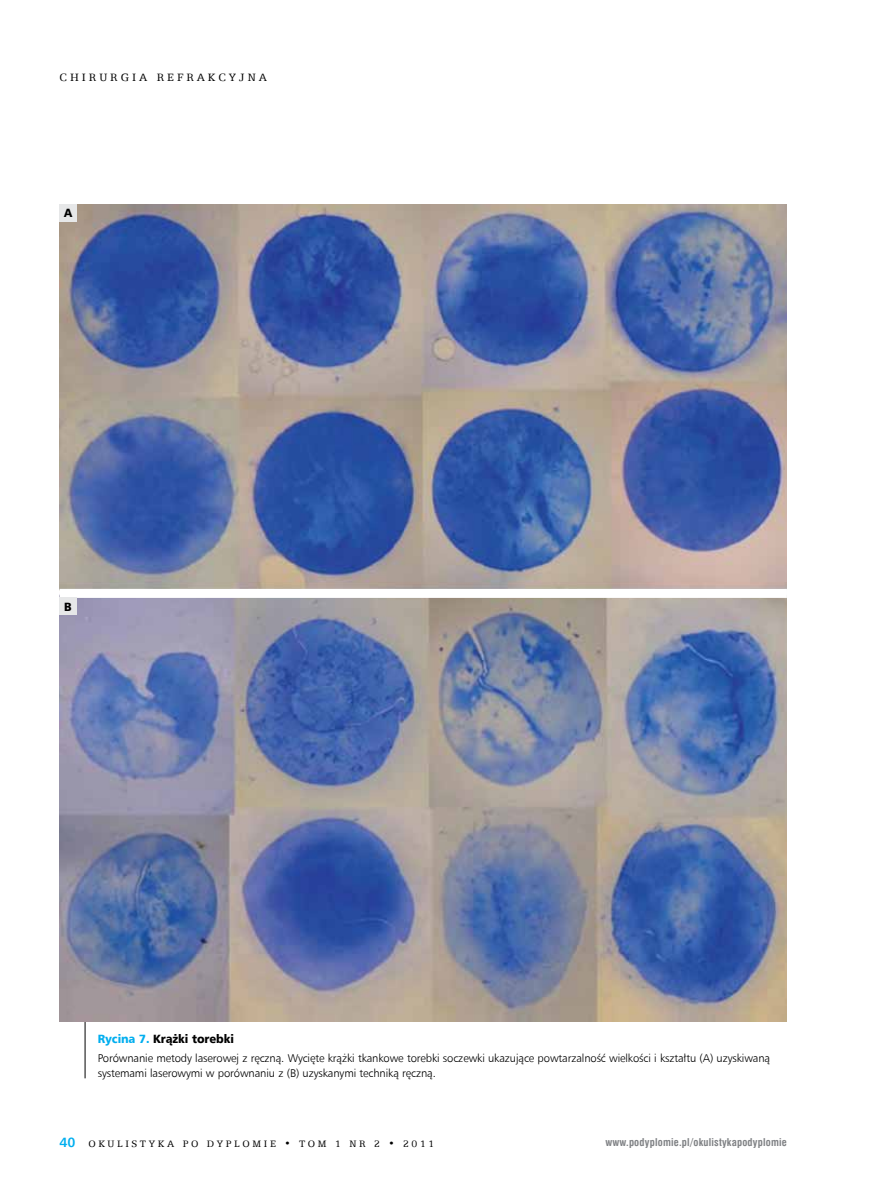
<style>
.page{position:relative;width:872px;height:1191px;background:#fff}
.page>*{position:absolute;margin:0;border:0;box-sizing:border-box;transform-origin:0 0}
.t1{font:12px "Humnst 777 Blk EU";letter-spacing:-.01em;color:#000;scale:.95 1}
.t2{font:12px "Egyptian 505 EU";letter-spacing:.25em;color:#000}
.t3{font:11.25px/15px "Humnst 777 Lt EU";letter-spacing:-.01em;color:#000}
.t4{font:700 10.5px "Swis 721 Cn EU";letter-spacing:.02em;color:#808285}
.t5{font:10.5px "Egyptian 505 EU";letter-spacing:.25em;color:#000}
.s1{color:#00aeef}
.s2{font-family:"Humnst 777 EU";font-weight:700;font-size:13.5px;color:#00aeef}
</style>
<div class="page">
<hr style="left:85px;top:1015px;width:1px;height:63px;background:#000">
<img style="left:60px;top:204px;width:727px;height:817px">
<div style="left:60px;top:589px;width:727px;height:9px;background:#fff"></div>
<div style="left:60px;top:204px;width:17px;height:17px;background:#e6e7e8"></div>
<div style="left:60px;top:598px;width:17px;height:17px;background:#e6e7e8"></div>
<p class="t2" style="left:60px;top:71px;width:209px">CHIRURGIA REFRAKCYJNA</p>
<p class="t1" style="left:64px;top:205px;width:10px">A</p>
<p class="t1" style="left:64px;top:599px;width:9px">B</p>
<p class="t1" style="left:98px;top:1031px;width:145px"><span class="s1">Rycina 7.</span> Krążki torebki</p>
<p class="t3" style="left:98px;top:1050px;width:674px">Porównanie metody laserowej z ręczną. Wycięte krążki tkankowe torebki soczewki ukazujące powtarzalność wielkości i kształtu (A) uzyskiwaną systemami laserowymi w porównaniu z (B) uzyskanymi techniką ręczną.</p>
<p class="t5" style="left:60px;top:1137px;width:376px"><span class="s2">40</span> OKULISTYKA PO DYPLOMIE • TOM 1 NR 2 • 2011</p>
<p class="t4" style="left:605px;top:1136px;width:183px">www.podyplomie.pl/okulistykapodyplomie</p>
</div>
